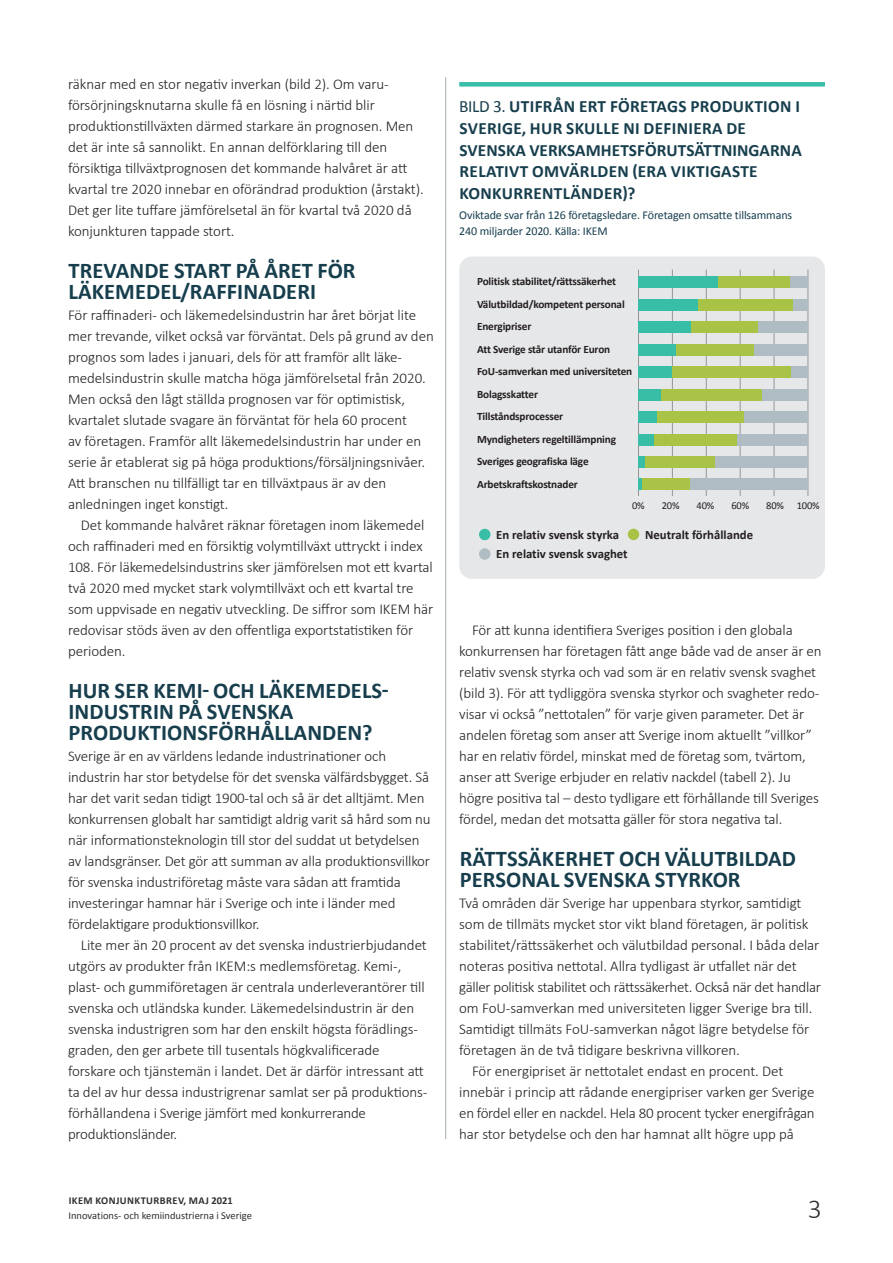
<style>
.page{position:relative;width:893px;height:1263px;background:#fff}
.page>*{position:absolute;margin:0;border:0;box-sizing:border-box;transform-origin:0 0}
.t1{font:300 27.75px "Calibri";color:#312f30}
.Mellanrubrik{font:700 22.5px/21px "Calibri";letter-spacing:.005em;color:#173e4d}
.Rubrik_bild_och_tabe{font:700 17.25px/21.8px "Calibri";letter-spacing:.02em;color:#173e4d}
.t2{font:300 15px/21px "Calibri";letter-spacing:-.01em;color:#231f20}
.Brödtext{font:700 12.75px "Calibri";color:#231f20}
.Rubrik_bild_och_tabe-2{font:12px/16.5px "Calibri";letter-spacing:-.01em;color:#173e4d}
.Brödtext-2{font:700 11.25px "Calibri";letter-spacing:-.015em;color:#231f20}
.t3{font:10.5px "Calibri";color:#312f30}
.t4{font:700 10.5px "Calibri";letter-spacing:.04em;color:#312f30}
.Brödtext-3{font:10.5px "Calibri";letter-spacing:-.02em;color:#231f20}
.s1{font-weight:400}
</style>
<div class="page">
<hr style="left:445px;top:74px;width:3px;height:1065px;background:#fff;opacity:.12">
<div style="left:459px;top:82px;width:366px;height:5px;background:#38bda7"></div>
<div style="left:459px;top:256px;width:366px;height:323px;background:#e6e7e9;border-radius:13px"></div>
<hr style="left:672px;top:270px;width:1px;height:226px;background:#939598">
<hr style="left:706px;top:270px;width:1px;height:226px;background:#939598">
<hr style="left:774px;top:270px;width:1px;height:226px;background:#939598">
<hr style="left:638px;top:270px;width:1px;height:226px;background:#939598">
<hr style="left:740px;top:270px;width:1px;height:226px;background:#939598">
<hr style="left:808px;top:270px;width:1px;height:226px;background:#939598">
<div style="left:479px;top:529px;width:11px;height:11px;background:#38bda7;border-radius:50%"></div>
<div style="left:628px;top:529px;width:11px;height:11px;background:#a8c345;border-radius:50%"></div>
<div style="left:479px;top:548px;width:11px;height:12px;background:#b0bcc3;border-radius:50%"></div>
<div style="left:638px;top:276px;width:170px;height:12px;background:#b0bcc3"></div>
<div style="left:638px;top:299px;width:170px;height:12px;background:#b0bcc3"></div>
<div style="left:638px;top:321px;width:170px;height:12px;background:#b0bcc3"></div>
<div style="left:638px;top:344px;width:170px;height:12px;background:#b0bcc3"></div>
<div style="left:638px;top:366px;width:170px;height:12px;background:#b0bcc3"></div>
<div style="left:638px;top:389px;width:170px;height:12px;background:#b0bcc3"></div>
<div style="left:638px;top:411px;width:170px;height:12px;background:#b0bcc3"></div>
<div style="left:638px;top:433px;width:170px;height:12px;background:#b0bcc3"></div>
<div style="left:638px;top:456px;width:170px;height:12px;background:#b0bcc3"></div>
<div style="left:638px;top:478px;width:170px;height:12px;background:#b0bcc3"></div>
<div style="left:638px;top:276px;width:80px;height:12px;background:#38bda7"></div>
<div style="left:718px;top:276px;width:71px;height:12px;background:#a8c345"></div>
<div style="left:698px;top:299px;width:95px;height:12px;background:#a8c345"></div>
<div style="left:691px;top:321px;width:66px;height:12px;background:#a8c345"></div>
<div style="left:676px;top:344px;width:78px;height:12px;background:#a8c345"></div>
<div style="left:672px;top:366px;width:119px;height:12px;background:#a8c345"></div>
<div style="left:660px;top:389px;width:102px;height:12px;background:#a8c345"></div>
<div style="left:657px;top:411px;width:87px;height:12px;background:#a8c345"></div>
<div style="left:654px;top:433px;width:83px;height:12px;background:#a8c345"></div>
<div style="left:645px;top:456px;width:70px;height:12px;background:#a8c345"></div>
<div style="left:642px;top:478px;width:47px;height:12px;background:#a8c345"></div>
<div style="left:638px;top:321px;width:53px;height:12px;background:#38bda7"></div>
<div style="left:638px;top:344px;width:38px;height:12px;background:#38bda7"></div>
<div style="left:638px;top:366px;width:34px;height:12px;background:#38bda7"></div>
<div style="left:638px;top:389px;width:22px;height:12px;background:#38bda7"></div>
<div style="left:638px;top:411px;width:19px;height:12px;background:#38bda7"></div>
<div style="left:638px;top:433px;width:16px;height:12px;background:#38bda7"></div>
<div style="left:638px;top:456px;width:7px;height:12px;background:#38bda7"></div>
<hr style="left:638px;top:478px;width:4px;height:12px;background:#38bda7">
<div style="left:638px;top:299px;width:60px;height:12px;background:#38bda7"></div>
<p class="t2" style="left:68px;top:73px;width:357px">räknar med en stor negativ inverkan (bild 2). Om varu&shy;försörjningsknutarna skulle få en lösning i närtid blir produktionstillväxten därmed starkare än prognosen. Men det är inte så sannolikt. En annan delförklaring till den försiktiga tillväxtprognosen det kommande halvåret är att kvartal tre 2020 innebar en oförändrad produktion (årstakt).<br>Det ger lite tuffare jämförelsetal än för kvartal två 2020 då konjunkturen tappade stort.</p>
<p class="Mellanrubrik" style="left:68px;top:259px;width:289px">TREVANDE START PÅ ÅRET FÖR<br>LÄKEMEDEL/RAFFINADERI</p>
<p class="t2" style="left:68px;top:304px;width:367px">För raffinaderi- och läkemedelsindustrin har året börjat lite mer trevande, vilket också var förväntat. Dels på grund av den prognos som lades i januari, dels för att framför allt läke&shy;medelsindustrin skulle matcha höga jämförelsetal från 2020.<br>Men också den lågt ställda prognosen var för optimistisk, kvartalet slutade svagare än förväntat för hela 60 procent<br>av företagen. Framför allt läkemedelsindustrin har under en serie år etablerat sig på höga produktions/försäljningsnivåer.<br>Att branschen nu tillfälligt tar en tillväxtpaus är av den anledningen inget konstigt.</p>
<p class="t2" style="left:68px;top:514px;width:367px;text-indent:13px">Det kommande halvåret räknar företagen inom läkemedel och raffinaderi med en försiktig volymtillväxt uttryckt i index 108. För läkemedelsindustrins sker jämförelsen mot ett kvartal två 2020 med mycket stark volymtillväxt och ett kvartal tre som uppvisade en negativ utveckling. De siffror som IKEM här redovisar stöds även av den offentliga exportstatistiken för perioden.</p>
<p class="Mellanrubrik" style="left:68px;top:679px;width:322px">HUR SER KEMI- OCH LÄKEMEDELS-<br>INDUSTRIN PÅ SVENSKA<br>PRODUKTIONSFÖRHÅLLANDEN?</p>
<p class="t2" style="left:68px;top:745px;width:364px">Sverige är en av världens ledande industrinationer och industrin har stor betydelse för det svenska välfärdsbygget. Så har det varit sedan tidigt 1900-tal och så är det alltjämt. Men konkurrensen globalt har samtidigt aldrig varit så hård som nu när informationsteknologin till stor del suddat ut betydelsen av landsgränser. Det gör att summan av alla produktionsvillkor för svenska industriföretag måste vara sådan att framtida investeringar hamnar här i Sverige och inte i länder med fördelaktigare produktionsvillkor.</p>
<p class="t2" style="left:68px;top:934px;width:361px;text-indent:13px">Lite mer än 20 procent av det svenska industrierbjudandet utgörs av produkter från IKEM:s medlemsföretag. Kemi-, plast- och gummiföretagen är centrala underleverantörer till svenska och utländska kunder. Läkemedelsindustrin är den svenska industrigren som har den enskilt högsta förädlings&shy;graden, den ger arbete till tusentals högkvalificerade forskare och tjänstemän i landet. Det är därför intressant att ta del av hur dessa industrigrenar samlat ser på produktions&shy;förhållandena i Sverige jämfört med konkurrerande produktionsländer.</p>
<p class="t4" style="left:69px;top:1194px;width:166px">IKEM KONJUNKTURBREV, MAJ 2021</p>
<p class="t3" style="left:68px;top:1209px;width:185px">Innovations- och kemiindustrierna i Sverige</p>
<p class="Rubrik_bild_och_tabe" style="left:459px;top:95px;width:344px"><span class="s1">BILD 3.</span> UTIFRÅN ERT FÖRETAGS PRODUKTION I SVERIGE, HUR SKULLE NI DEFINIERA DE SVENSKA VERKSAMHETSFÖRUTSÄTTNINGARNA RELATIVT OMVÄRLDEN (ERA VIKTIGASTE KONKURRENTLÄNDER)?</p>
<p class="Rubrik_bild_och_tabe-2" style="left:459px;top:206px;width:334px">Oviktade svar från 126 företagsledare. Företagen omsatte tillsammans<br>240 miljarder 2020. Källa: IKEM</p>
<p class="Brödtext-2" style="left:477px;top:274px;width:140px">Politisk stabilitet/rättssäkerhet</p>
<p class="Brödtext-2" style="left:477px;top:297px;width:149px">Välutbildad/kompetent personal</p>
<p class="Brödtext-2" style="left:477px;top:319px;width:56px">Energipriser</p>
<p class="Brödtext-2" style="left:477px;top:342px;width:135px">Att Sverige står utanför Euron</p>
<p class="Brödtext-2" style="left:477px;top:364px;width:157px">FoU-samverkan med universiteten</p>
<p class="Brödtext-2" style="left:477px;top:387px;width:62px">Bolagsskatter</p>
<p class="Brödtext-2" style="left:477px;top:409px;width:88px">Tillståndsprocesser</p>
<p class="Brödtext-2" style="left:477px;top:432px;width:140px">Myndigheters regeltillämpning</p>
<p class="Brödtext-2" style="left:477px;top:454px;width:113px">Sveriges geografiska läge</p>
<p class="Brödtext-2" style="left:477px;top:477px;width:102px">Arbetskraftskostnader</p>
<p class="Brödtext-3" style="left:632px;top:499px;width:14px">0%</p>
<p class="Brödtext-3" style="left:662px;top:499px;width:19px">20%</p>
<p class="Brödtext-3" style="left:697px;top:499px;width:19px">40%</p>
<p class="Brödtext-3" style="left:731px;top:499px;width:19px">60%</p>
<p class="Brödtext-3" style="left:766px;top:499px;width:55px">80% 100%</p>
<p class="Brödtext" style="left:496px;top:527px;width:124px">En relativ svensk styrka</p>
<p class="Brödtext" style="left:645px;top:527px;width:110px">Neutralt förhållande</p>
<p class="Brödtext" style="left:496px;top:546px;width:133px">En relativ svensk svaghet</p>
<p class="t2" style="left:459px;top:619px;width:364px;text-indent:13px">För att kunna identifiera Sveriges position i den globala konkurrensen har företagen fått ange både vad de anser är en relativ svensk styrka och vad som är en relativ svensk svaghet (bild 3). För att tydliggöra svenska styrkor och svagheter redo&shy;visar vi också ”nettotalen” för varje given parameter. Det är andelen företag som anser att Sverige inom aktuellt ”villkor” har en relativ fördel, minskat med de företag som, tvärtom, anser att Sverige erbjuder en relativ nackdel (tabell 2). Ju högre positiva tal – desto tydligare ett förhållande till Sveriges fördel, medan det motsatta gäller för stora negativa tal.</p>
<p class="Mellanrubrik" style="left:460px;top:847px;width:338px">RÄTTSSÄKERHET OCH VÄLUTBILDAD<br>PERSONAL SVENSKA STYRKOR</p>
<p class="t2" style="left:459px;top:892px;width:363px">Två områden där Sverige har uppenbara styrkor, samtidigt som de tillmäts mycket stor vikt bland företagen, är politisk stabilitet/rättssäkerhet och välutbildad personal. I båda delar noteras positiva nettotal. Allra tydligast är utfallet när det gäller politisk stabilitet och rättssäkerhet. Också när det handlar om FoU-samverkan med universiteten ligger Sverige bra till.<br>Samtidigt tillmäts FoU-samverkan något lägre betydelse för företagen än de två tidigare beskrivna villkoren.</p>
<p class="t2" style="left:459px;top:1060px;width:357px;text-indent:13px">För energipriset är nettotalet endast en procent. Det innebär i princip att rådande energipriser varken ger Sverige en fördel eller en nackdel. Hela 80 procent tycker energifrågan har stor betydelse och den har hamnat allt högre upp på</p>
<h1 class="t1" style="left:808px;top:1191px;width:16px">3</h1>
</div>
